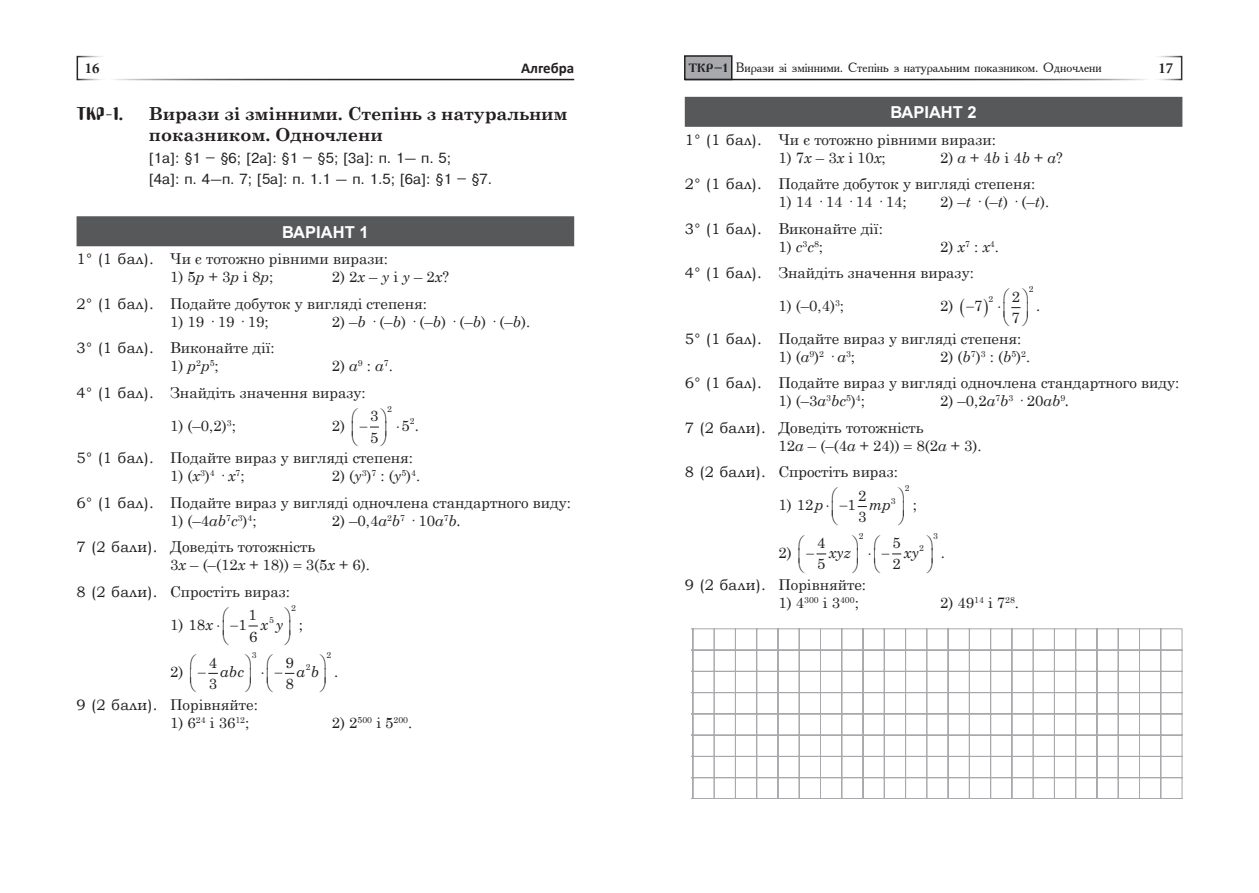
<style>
.page{position:relative;width:1259px;height:893px;background:#fff}
.page>*{position:absolute;margin:0;border:0;box-sizing:border-box;transform-origin:0 0}
.t1{font:700 18px/21.6px "Century Schoolbook";letter-spacing:-.01em;color:#231f20}
.t2{font:18px "Amelia";color:#231f20}
.t3{font:700 16.5px "Arial";color:#fff}
.t4{font:15px/21.3px "Century Schoolbook";color:#231f20}
.t5{font:italic 15px "Century Schoolbook";color:#231f20}
.t6{font:700 15px "Calibri";color:#231f20}
.t7{font:700 15px "Minion Cyrillic";color:#231f20}
.t8{font:14.25px/21.3px "Pragmatica Plain";color:#231f20}
.t9{font:13.5px "Academy";color:#231f20}
.t10{font:8.7px "Century Schoolbook";color:#231f20}
.s1{font-weight:700;font-size:12px}
.s2{font-family:"Century Schoolbook";font-weight:700}
.s3{font-family:"Bookman Old Style"}
.s4{font-style:italic}
.s5{font-style:normal}
</style>
<div class="page">
<hr style="left:108px;top:79px;width:466px;height:1px;background:#231f20">
<hr style="left:685px;top:79px;width:466px;height:1px;background:#231f20">
<div style="left:685px;top:56px;width:47px;height:23px;background:#a8a9ad"></div>
<div style="left:684px;top:55px;width:48px;height:25px;border:2px solid #231f20"></div>
<div style="left:77px;top:216px;width:497px;height:30px;background:#57585a"></div>
<div style="left:685px;top:97px;width:497px;height:30px;background:#57585a"></div>
<svg style="left:691px;top:628px;width:491px;height:170px"></svg>
<svg style="left:370px;top:426px;width:9px;height:2px"></svg>
<svg style="left:284px;top:672px;width:10px;height:2px"></svg>
<svg style="left:1011px;top:307px;width:10px;height:2px"></svg>
<svg style="left:892px;top:553px;width:9px;height:2px"></svg>
<p class="t7" style="left:85px;top:60px;width:16px">16</p>
<p class="t6" style="left:521px;top:59px;width:55px">Алгебра</p>
<p class="t9" style="left:689px;top:59px;width:414px"><span class="s1">ТКР–1</span> Вирази зі змінними. Степінь з натуральним показником. Одночлени</p>
<p class="t7" style="left:1158px;top:60px;width:16px">17</p>
<p class="t2" style="left:77px;top:101px;width:48px">ТКР–1<span class="s2">.</span></p>
<p class="t1" style="left:149px;top:101px;width:420px">Вирази зі змінними. Степінь з натуральним показником. Одночлени</p>
<p class="t8" style="left:149px;top:147px;width:345px">[1а]: §1 – §6; [2а]: §1 – §5; [3а]: п. 1— п. 5;<br>[4а]: п. 4—п. 7; [5а]: п. 1.1 — п. 1.5; [6а]: §1 – §7.</p>
<p class="t3" style="left:282px;top:221px;width:88px">ВАРІАНТ 1</p>
<p class="t4" style="left:77px;top:247px;width:313px"><span class="s3">1° (1 бал).</span> Чи є тотожно рівними вирази:</p>
<p class="t4" style="left:170px;top:265px;width:105px">1) 5<span class="s4">p</span> + 3<span class="s4">p</span> і 8<span class="s4">p</span>;</p>
<p class="t3" style="left:890px;top:102px;width:88px">ВАРІАНТ 2</p>
<p class="t4" style="left:685px;top:127px;width:313px"><span class="s3">1° (1 бал).</span> Чи є тотожно рівними вирази:</p>
<p class="t4" style="left:778px;top:145px;width:109px">1) 7<span class="s4">x</span> – 3<span class="s4">x</span> і 10<span class="s4">x</span>;</p>
<p class="t4" style="left:685px;top:143px;width:379px;line-height:26.5px;text-indent:255px">2)<span class="s4">a</span>+4<span class="s4">b</span>і4<span class="s4">b</span>+<span class="s4">a</span>?<br><span class="s3">2° (1 бал).</span> Подайте добуток у вигляді степеня:</p>
<p class="t4" style="left:778px;top:190px;width:130px">1)14·14·14·14;</p>
<p class="t4" style="left:940px;top:190px;width:111px">2) –<span class="s4">t</span> · (–<span class="s4">t</span>) · (–<span class="s4">t</span>).</p>
<p class="t4" style="left:685px;top:216px;width:200px"><span class="s3">3° (1 бал).</span> Виконайте дії:</p>
<p class="t4" style="left:778px;top:234px;width:46px">1) <span class="s4">c</span><sup>3</sup><span class="s4">c</span><sup>8</sup>;</p>
<p class="t4" style="left:685px;top:232px;width:316px;line-height:26.5px;text-indent:255px">2) <span class="s4">x</span><sup>7</sup> : <span class="s4">x</span><sup>4</sup>.<br><span class="s3">4° (1 бал).</span> Знайдіть значення виразу:</p>
<p class="t4" style="left:778px;top:294px;width:67px">1) (–0,4)<sup>3</sup>;</p>
<p class="t4" style="left:940px;top:294px;width:44px">2) −7</p>
<p class="t4" style="left:1011px;top:284px;width:10px">2<br>7</p>
<p class="t4" style="left:77px;top:262px;width:374px;line-height:26.5px;text-indent:255px">2)2<span class="s4">x</span>–<span class="s4">y</span>і<span class="s4">y</span>–2<span class="s4">x</span>?<br><span class="s3">2° (1 бал).</span> Подайте добуток у вигляді степеня:</p>
<p class="t4" style="left:170px;top:309px;width:100px">1) 19 · 19 · 19;</p>
<p class="t4" style="left:332px;top:309px;width:200px">2) –<span class="s4">b</span> · (–<span class="s4">b</span>) · (–<span class="s4">b</span>) · (–<span class="s4">b</span>) · (–<span class="s4">b</span>).</p>
<p class="t4" style="left:77px;top:336px;width:200px"><span class="s3">3° (1 бал).</span> Виконайте дії:</p>
<p class="t4" style="left:170px;top:354px;width:50px">1) <span class="s4">p</span><sup>2</sup><span class="s4">p</span><sup>5</sup>;</p>
<p class="t10" style="left:1028px;top:282px;width:6px">2</p>
<p class="t10" style="left:988px;top:292px;width:6px">2</p>
<p class="t4" style="left:1036px;top:294px;width:6px">.</p>
<p class="t4" style="left:685px;top:326px;width:338px"><span class="s3">5° (1 бал).</span> Подайте вираз у вигляді степеня:</p>
<p class="t4" style="left:778px;top:344px;width:78px">1) (<span class="s4">a</span><sup>9</sup>)<sup>2</sup> · <span class="s4">a</span><sup>3</sup>;</p>
<p class="t4" style="left:685px;top:342px;width:496px;line-height:26.5px;text-indent:255px">2) (<span class="s4">b</span><sup>7</sup>)<sup>3</sup> : (<span class="s4">b</span><sup>5</sup>)<sup>2</sup>.<br><span class="s3">6° (1 бал).</span> Подайте вираз у вигляді одночлена стандартного виду:</p>
<p class="t4" style="left:778px;top:389px;width:88px">1) (–3<span class="s4">a</span><sup>3</sup><span class="s4">bc</span><sup>5</sup>)<sup>4</sup>;</p>
<p class="t4" style="left:940px;top:389px;width:131px">2) –0,2<span class="s4">a</span><sup>7</sup><span class="s4">b</span><sup>3</sup> · 20<span class="s4">ab</span><sup>9</sup><span class="s4">.</span></p>
<p class="t4" style="left:778px;top:417px;width:205px;line-height:18px;text-indent:-94px"><span class="s3">7 (2 бали).</span> Доведіть тотожність<br>12<span class="s4">a</span> – (–(4<span class="s4">a</span> + 24)) 8(2<span class="s4">a</span> + 3).</p>
<p class="t4" style="left:685px;top:460px;width:215px"><span class="s3">8 (2 бали).</span> Спростіть вираз:</p>
<p class="t4" style="left:778px;top:493px;width:79px">1) 12<span class="s4">p</span>⋅ −1</p>
<p class="t4" style="left:858px;top:483px;width:10px">2<br>3</p>
<p class="t10" style="left:890px;top:493px;width:6px">3</p>
<p class="t4" style="left:77px;top:351px;width:318px;line-height:26.5px;text-indent:255px">2) <span class="s4">a</span><sup>9</sup> : <span class="s4">a</span><sup>7</sup>.<br><span class="s3">4° (1 бал).</span> Знайдіть значення виразу:</p>
<p class="t4" style="left:170px;top:413px;width:67px">1) (–0,2)<sup>3</sup>;</p>
<p class="t4" style="left:332px;top:413px;width:37px">2) −</p>
<p class="t4" style="left:396px;top:413px;width:24px">⋅5.</p>
<p class="t10" style="left:387px;top:401px;width:6px">2</p>
<p class="t4" style="left:370px;top:404px;width:10px">3<br>5</p>
<p class="t10" style="left:410px;top:414px;width:6px">2</p>
<p class="t4" style="left:77px;top:446px;width:338px"><span class="s3">5° (1 бал).</span> Подайте вираз у вигляді степеня:</p>
<p class="t4" style="left:170px;top:464px;width:76px">1) (<span class="s4">x</span><sup>3</sup>)<sup>4</sup> · <span class="s4">x</span><sup>7</sup>;</p>
<p class="t4" style="left:77px;top:461px;width:496px;line-height:26.5px;text-indent:255px">2) (<span class="s4">y</span><sup>3</sup>)<sup>7</sup> : (<span class="s4">y</span><sup>5</sup>)<sup>4</sup>.<br><span class="s3">6° (1 бал).</span> Подайте вираз у вигляді одночлена стандартного виду:</p>
<p class="t4" style="left:170px;top:508px;width:88px">1) (–4<span class="s4">ab</span><sup>7</sup><span class="s4">c</span><sup>3</sup>)<sup>4</sup>;</p>
<p class="t4" style="left:332px;top:508px;width:131px">2) –0,4<span class="s4">a</span><sup>2</sup><span class="s4">b</span><sup>7</sup> · 10<span class="s4">a</span><sup>7</sup><span class="s4">b.</span></p>
<p class="t4" style="left:170px;top:536px;width:201px;line-height:18px;text-indent:-94px"><span class="s3">7 (2 бали).</span> Доведіть тотожність<br>3<span class="s4">x</span> – (–(12<span class="s4">x</span> + 18)) 3(5<span class="s4">x</span> + 6).</p>
<p class="t4" style="left:77px;top:579px;width:215px"><span class="s3">8 (2 бали).</span> Спростіть вираз:</p>
<p class="t4" style="left:170px;top:612px;width:78px">1) 18<span class="s4">x</span> ⋅ −1</p>
<p class="t4" style="left:248px;top:603px;width:10px">1<br>6</p>
<p class="t10" style="left:269px;top:612px;width:6px">5</p>
<p class="t10" style="left:905px;top:481px;width:6px">2</p>
<p class="t5" style="left:868px;top:494px;width:23px">mp</p>
<p class="t4" style="left:912px;top:493px;width:6px">;</p>
<p class="t10" style="left:859px;top:528px;width:6px">2</p>
<p class="t10" style="left:933px;top:528px;width:6px">3</p>
<p class="t4" style="left:778px;top:540px;width:37px">2) −</p>
<p class="t4" style="left:817px;top:531px;width:10px">4<br>5</p>
<p class="t4" style="left:892px;top:531px;width:10px">5<br>2</p>
<p class="t10" style="left:919px;top:540px;width:6px">2</p>
<p class="t5" style="left:828px;top:541px;width:23px">xyz</p>
<p class="t5" style="left:904px;top:541px;width:16px">xy</p>
<p class="t4" style="left:941px;top:540px;width:6px">.</p>
<p class="t4" style="left:685px;top:573px;width:183px"><span class="s3">9 (2 бали).</span> Порівняйте:</p>
<p class="t4" style="left:778px;top:591px;width:82px">1) 4<sup>300</sup> i 3<sup>400</sup>;</p>
<p class="t4" style="left:940px;top:591px;width:81px">2) 49<sup>14</sup> i 7<sup>28</sup>.</p>
<p class="t10" style="left:291px;top:600px;width:6px">2</p>
<p class="t5" style="left:260px;top:613px;width:9px">x</p>
<p class="t5" style="left:276px;top:613px;width:29px">y <span class="s5">;</span></p>
<p class="t10" style="left:252px;top:648px;width:6px">3</p>
<p class="t10" style="left:326px;top:648px;width:6px">2</p>
<p class="t4" style="left:170px;top:660px;width:37px">2) −</p>
<p class="t4" style="left:209px;top:650px;width:10px">4<br>3</p>
<p class="t4" style="left:285px;top:650px;width:10px">9<br>8</p>
<p class="t10" style="left:306px;top:660px;width:6px">2</p>
<p class="t5" style="left:220px;top:660px;width:25px">abc</p>
<p class="t5" style="left:297px;top:660px;width:43px">ab <span class="s5">.</span></p>
<p class="t4" style="left:77px;top:692px;width:183px"><span class="s3">9 (2 бали).</span> Порівняйте:</p>
<p class="t4" style="left:170px;top:710px;width:81px">1) 6<sup>24</sup> i 36<sup>12</sup>;</p>
<p class="t4" style="left:332px;top:710px;width:82px">2) 2<sup>500</sup> i 5<sup>200</sup>.</p>
</div>
